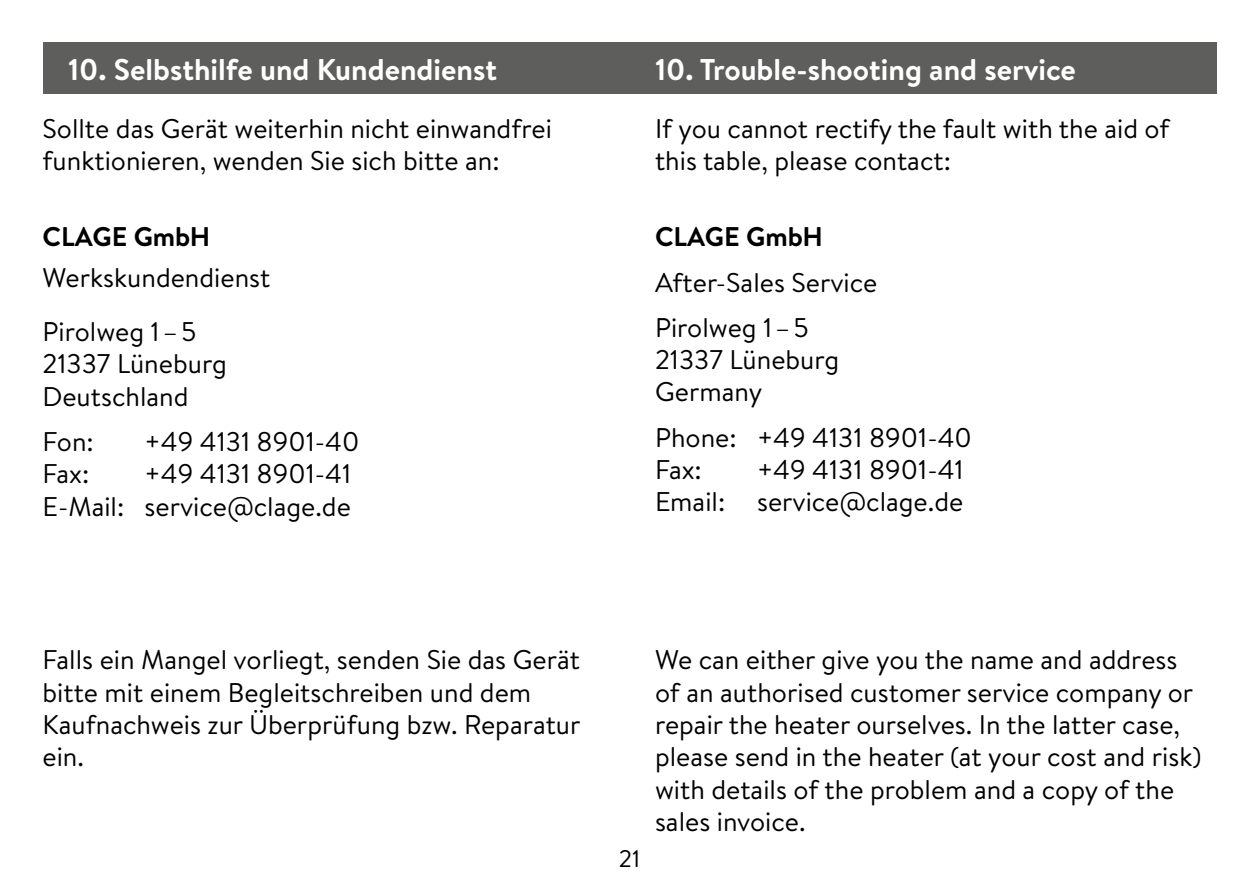
<style>
.page{position:relative;width:1259px;height:893px;background:#fff}
.page>*{position:absolute;margin:0;border:0;box-sizing:border-box;transform-origin:0 0}
.t1{font:700 30px "Brandon Text";color:#fff}
.t2{font:27px/32.4px "Brandon Text";color:#000}
.t3{font:700 27px "Brandon Text";color:#000}
.t4{font:24px "Brandon Text";color:#000}
</style>
<div class="page">
<div style="left:43px;top:43px;width:1173px;height:51px;background:#5e5e5d"></div>
<p class="t1" style="left:68px;top:49px;width:431px">10. Selbsthilfe und Kundendienst</p>
<p class="t1" style="left:655px;top:49px;width:422px">10. Trouble-shooting and service</p>
<p class="t2" style="left:43px;top:111px;width:511px">Sollte das Gerät weiterhin nicht einwandfrei funktionieren, wenden Sie sich bitte an:</p>
<p class="t3" style="left:43px;top:218px;width:169px">CLAGE GmbH</p>
<p class="t2" style="left:43px;top:250px;width:229px;line-height:53.7px">Werkskundendienst<br>Pirolweg 1–5</p>
<p class="t2" style="left:43px;top:347px;width:186px">21337 Lüneburg<br>Deutschland</p>
<p class="t2" style="left:43px;top:424px;width:53px">Fon:</p>
<p class="t2" style="left:145px;top:424px;width:216px">+49 4131 8901-40</p>
<p class="t2" style="left:43px;top:457px;width:48px">Fax:</p>
<p class="t2" style="left:43px;top:457px;width:310px;text-align:right">+49 4131 8901-41<br>E-Mail: service@clage.de</p>
<p class="t2" style="left:655px;top:111px;width:516px">If you cannot rectify the fault with the aid of this table, please contact:</p>
<p class="t3" style="left:655px;top:218px;width:169px">CLAGE GmbH</p>
<p class="t2" style="left:655px;top:259px;width:224px;line-height:45px">After-Sales Service<br>Pirolweg 1–5</p>
<p class="t2" style="left:655px;top:343px;width:186px">21337 Lüneburg<br>Germany</p>
<p class="t2" style="left:655px;top:420px;width:318px">Phone: +49 4131 8901-40<br>Fax:</p>
<p class="t2" style="left:655px;top:453px;width:310px;text-align:right">+49 4131 8901-41<br>Email: service@clage.de</p>
<p class="t2" style="left:43px;top:643px;width:539px">Falls ein Mangel vorliegt, senden Sie das Gerät bitte mit einem Begleitschreiben und dem Kaufnachweis zur Überprüfung bzw. Reparatur ein.</p>
<p class="t4" style="left:619px;top:842px;width:23px">21</p>
<p class="t2" style="left:655px;top:643px;width:548px">We can either give you the name and address of an authorised customer service company or repair the heater ourselves. In the latter case, please send in the heater (at your cost and risk) with details of the problem and a copy of the sales invoice.</p>
</div>
